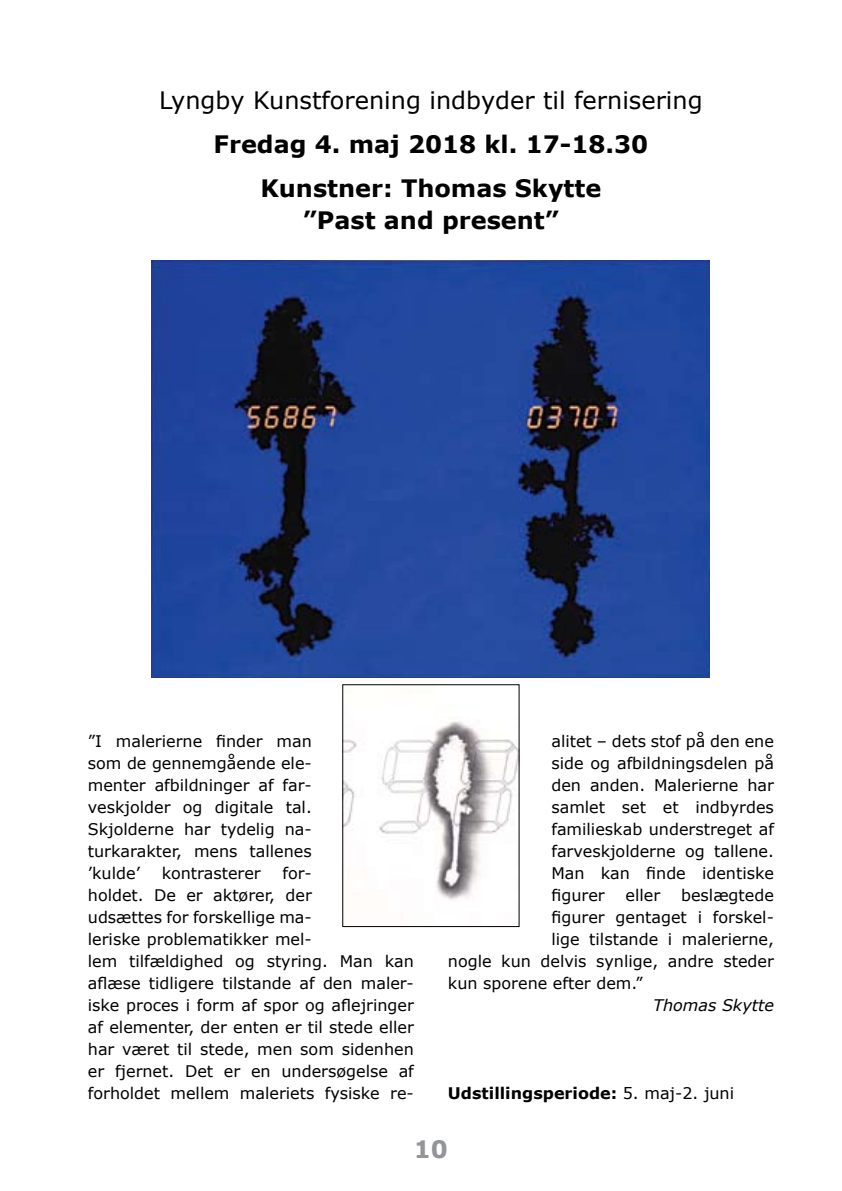
<style>
.page{position:relative;width:842px;height:1191px;background:#fff}
.page>*{position:absolute;margin:0;border:0;box-sizing:border-box;transform-origin:0 0}
.t1{font:700 24px/44px "Verdana";color:#000;text-align:center}
.t2{font:24px "Verdana";color:#000}
.t3{font:700 24px "Verdana";color:#939598}
.t4{font:16px/22px "Verdana";color:#000;text-align:justify}
.t5{font:700 16px "Verdana";color:#000}
.t6{font:italic 16px "Verdana";color:#000}
.s1{font-weight:400}
</style>
<div class="page">
<img style="left:152px;top:261px;width:557px;height:416px">
<img style="left:344px;top:721px;width:174px;height:179px">
<h1 class="t2" style="left:159px;top:85px;width:545px">Lyngby Kunstforening indbyder til fernisering</h1>
<h1 class="t1" style="left:213px;top:123px;width:436px">Fredag 4. maj 2018 kl. 17-18.30<br>Kunstner: Thomas Skytte</h1>
<h1 class="t1" style="left:303px;top:199px;width:258px">”Past and present”</h1>
<p class="t4" style="left:88px;top:730px;width:225px">”I malerierne finder man som de gennemgående ele&shy;menter afbildninger af far&shy;veskjolder og digitale tal.<br>Skjolderne har tydelig na&shy;turkarakter, mens tallenes ’kulde’</p>
<p class="t4" style="left:88px;top:862px;width:328px;text-align:left;text-indent:195px">for-<br>holdet. De er aktører, der<br>udsættes for forskellige ma-<br>leriske problematikker mel-<br>lem tilfældighed og styring. Man kan aflæse tidligere tilstande af den maler&shy;iske proces i form af spor og aflejringer af elementer, der enten er til stede eller har været til stede, men som sidenhen er fjernet. Det er en undersøgelse af forholdet mellem maleriets fysiske re-</p>
<p class="t4" style="left:162px;top:862px;width:100px">kontrasterer</p>
<p class="t4" style="left:551px;top:730px;width:224px">alitet – dets stof på den ene side og afbildningsdelen på den anden. Malerierne har samlet set et indbyrdes familieskab understreget af farveskjolderne og tallene.<br>Man kan finde identiske figurer</p>
<p class="t4" style="left:625px;top:884px;width:36px">eller</p>
<p class="t4" style="left:681px;top:884px;width:94px">beslægtede</p>
<p class="t4" style="left:551px;top:906px;width:224px">figurer gentaget i forskel-</p>
<p class="t4" style="left:551px;top:928px;width:224px">lige tilstande i malerierne,</p>
<p class="t4" style="left:448px;top:950px;width:327px">nogle kun delvis synlige, andre steder</p>
<p class="t4" style="left:448px;top:972px;width:197px">kun sporene efter dem.”</p>
<p class="t6" style="left:653px;top:995px;width:122px">Thomas Skytte</p>
<p class="t5" style="left:448px;top:1082px;width:288px">Udstillingsperiode: <span class="s1">5. maj-2. juni</span></p>
<h1 class="t3" style="left:414px;top:1134px;width:36px">10</h1>
</div>
